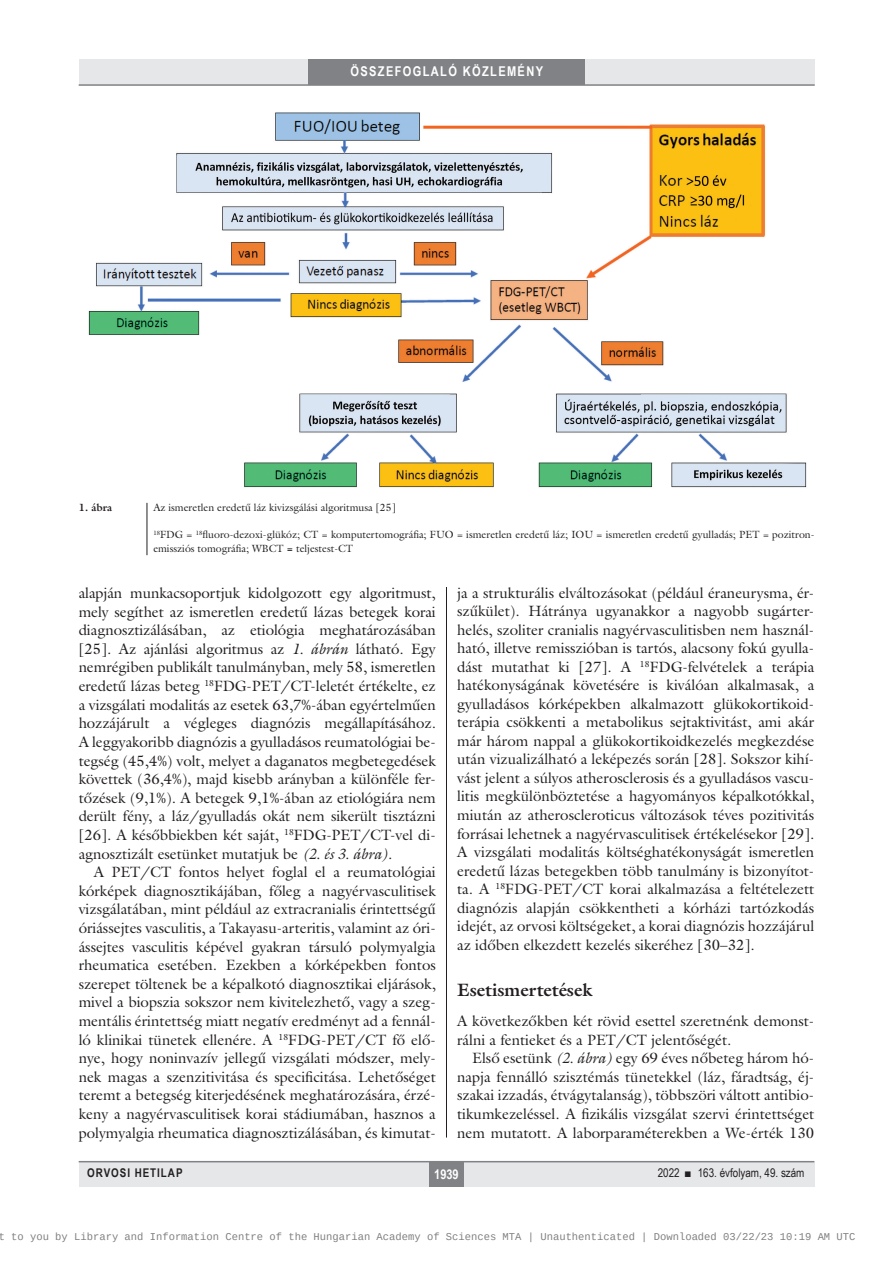
<style>
.page{position:relative;width:893px;height:1263px;background:#fff}
.page>*{position:absolute;margin:0;border:0;box-sizing:border-box;transform-origin:0 0}
.alcimbold{font:700 18px "Galliard Reg";color:#231f20}
.body-s{font:15px/18.6px "Galliard Reg";color:#231f20;text-align:justify}
.Body_Text{font:15px/18.6px "Galliard Reg";color:#231f20;text-align:justify}
.Body_tompa{font:15px/18.6px "Galliard Reg";color:#231f20}
.t1{font:700 13.5px "Arial Narrow";letter-spacing:.1em;color:#fff}
.t2{font:12px "Arial Narrow";color:#231f20}
.t3{font:700 12px "Arial Narrow";letter-spacing:.08em;color:#231f20}
.kepalairas2{font:10.5px/13.5px "Galliard Reg";color:#231f20}
.t4{font:10.5px "Liberation Mono";color:rgb(0 0 0/.5)}
.kepalairas1{font:700 10.5px "Galliard Reg";color:#231f20}
.s1{font-weight:700}
.s2{font-style:italic}
</style>
<div class="page">
<div style="left:79px;top:1161px;width:735px;height:25px;background:#e6e7e9"></div>
<div style="left:429px;top:1161px;width:34px;height:25px;background:#808285"></div>
<hr style="left:79px;top:1161px;width:735px;height:1px;background:#808285">
<div style="left:79px;top:60px;width:735px;height:25px;background:#e6e7e9"></div>
<div style="left:308px;top:60px;width:277px;height:25px;background:#808285"></div>
<hr style="left:79px;top:84px;width:736px;height:2px;background:#808285">
<hr style="left:446px;top:111px;width:1px;height:1026px;background:#231f20">
<img style="left:88px;top:111px;width:719px;height:379px">
<hr style="left:147px;top:503px;width:1px;height:52px;background:#231f20">
<p class="t1" style="left:350px;top:61px;width:194px">ÖSSZEFOGLALÓ KÖZLEMÉNY</p>
<p class="kepalairas1" style="left:79px;top:501px;width:35px">1. ábra</p>
<p class="kepalairas2" style="left:153px;top:501px;width:244px">Az ismeretlen eredetű láz kivizsgálási algoritmusa [25]</p>
<p class="kepalairas2" style="left:153px;top:528px;width:661px"><sup>18</sup>FDG = <sup>18</sup>fluoro-dezoxi-glükóz; CT = komputertomográfia; FUO = ismeretlen eredetű láz; IOU = ismeretlen eredetű gyulladás; PET = pozitron&shy;emissziós tomográfia; WBCT <span class="s1">=</span> teljestest-CT</p>
<p class="body-s" style="left:79px;top:583px;width:359px">alapján munkacsoportjuk kidolgozott egy algoritmust, mely segíthet az ismeretlen eredetű lázas betegek korai diagnosztizálásában, az etiológia meghatározásában [25]. Az ajánlási algoritmus az <span class="s2">1. ábrán</span> látható. Egy nemrégiben publikált tanulmányban, mely 58, ismeretlen eredetű lázas beteg <sup>18</sup>FDG-PET/CT-leletét értékelte, ez a vizsgálati modalitás az esetek 63,7%-ában egyértelműen hozzájárult a végleges diagnózis megállapításához.<br>A leggyakoribb diagnózis a gyulladásos reumatológiai be&shy;tegség (45,4%) volt, melyet a daganatos megbetegedések követtek (36,4%), majd kisebb arányban a különféle fer&shy;tőzések (9,1%). A betegek 9,1%-ában az etiológiára nem derült fény, a láz/gyulladás okát nem sikerült tisztázni [26]. A későbbiekben két saját, <sup>18</sup>FDG-PET/CT-vel di&shy;agnosztizált esetünket mutatjuk be <span class="s2">(2. és 3. ábra)</span>.</p>
<p class="body-s" style="left:79px;top:862px;width:359px;text-indent:15px">A PET/CT fontos helyet foglal el a reumatológiai kórképek diagnosztikájában, főleg a nagyérvasculitisek vizsgálatában, mint például az extracranialis érintettségű óriássejtes vasculitis, a Takayasu-arteritis, valamint az óri&shy;ássejtes vasculitis képével gyakran társuló polymyalgia rheumatica esetében. Ezekben a kórképekben fontos szerepet töltenek be a képalkotó diagnosztikai eljárások, mivel a biopszia sokszor nem kivitelezhető, vagy a szeg&shy;mentális érintettség miatt negatív eredményt ad a fennál&shy;ló klinikai tünetek ellenére. A <sup>18</sup>FDG-PET/CT fő elő&shy;nye, hogy noninvazív jellegű vizsgálati módszer, mely&shy;nek magas a szenzitivitása és specificitása. Lehetőséget teremt a betegség kiterjedésének meghatározására, érzé&shy;keny a nagyérvasculitisek korai stádiumában, hasznos a polymyalgia rheumatica diagnosztizálásában, és kimutat-</p>
<p class="body-s" style="left:457px;top:583px;width:359px;text-align:left">ja a strukturális elváltozásokat (például éraneurysma, ér&shy;szűkület). Hátránya ugyanakkor a nagyobb sugárter&shy;helés, szoliter cranialis nagyérvasculitisben nem használ&shy;ható, illetve remisszióban is tartós, alacsony fokú gyulla&shy;dást mutathat ki [27]. A <sup>18</sup>FDG-felvételek a terápia hatékonyságának követésére is kiválóan alkalmasak, a gyulladásos kórképekben alkalmazott glükokortikoid&shy;terápia csökkenti a metabolikus sejtaktivitást, ami akár már három nappal a glükokortikoidkezelés megkezdése után vizualizálható a leképezés során [28]. Sokszor kihí&shy;vást jelent a súlyos atherosclerosis és a gyulladásos vascu&shy;litis megkülönböztetése a hagyományos képalkotókkal, miután az atheroscleroticus változások téves pozitivitás forrásai lehetnek a nagyérvasculitisek értékelésekor [29].<br>A vizsgálati modalitás költséghatékonyságát ismeretlen eredetű lázas betegekben több tanulmány is bizonyítot&shy;ta. A <sup>18</sup>FDG-PET/CT korai alkalmazása a feltételezett diagnózis alapján csökkentheti a kórházi tartózkodás idejét, az orvosi költségeket, a korai diagnózis hozzájárul az időben elkezdett kezelés sikeréhez [30–32].</p>
<p class="alcimbold" style="left:457px;top:978px;width:137px">Esetismertetések</p>
<p class="Body_tompa" style="left:457px;top:1012px;width:359px">A következőkben két rövid esettel szeretnénk demonst&shy;rálni a fentieket és a PET/CT jelentőségét.</p>
<p class="Body_Text" style="left:457px;top:1049px;width:359px;text-indent:15px">Első esetünk <span class="s2">(2. ábra)</span> egy 69 éves nőbeteg három hó&shy;napja fennálló szisztémás tünetekkel (láz, fáradtság, éj&shy;szakai izzadás, étvágytalanság), többszöri váltott antibio&shy;tikumkezeléssel. A fizikális vizsgálat szervi érintettséget nem mutatott. A laborparaméterekben a We-érték 130</p>
<p class="t3" style="left:87px;top:1164px;width:97px">ORVOSI HETILAP</p>
<p class="t1" style="left:434px;top:1163px;width:26px">1939</p>
<p class="t2" style="left:658px;top:1164px;width:148px">2022 ■ 163. évfolyam, 49. szám</p>
<p class="t4" style="left:-1px;top:1232px;width:858px">t to you by Library and Information Centre of the Hungarian Academy of Sciences MTA | Unauthenticated | Downloaded 03/22/23 10:19 AM UTC</p>
</div>
